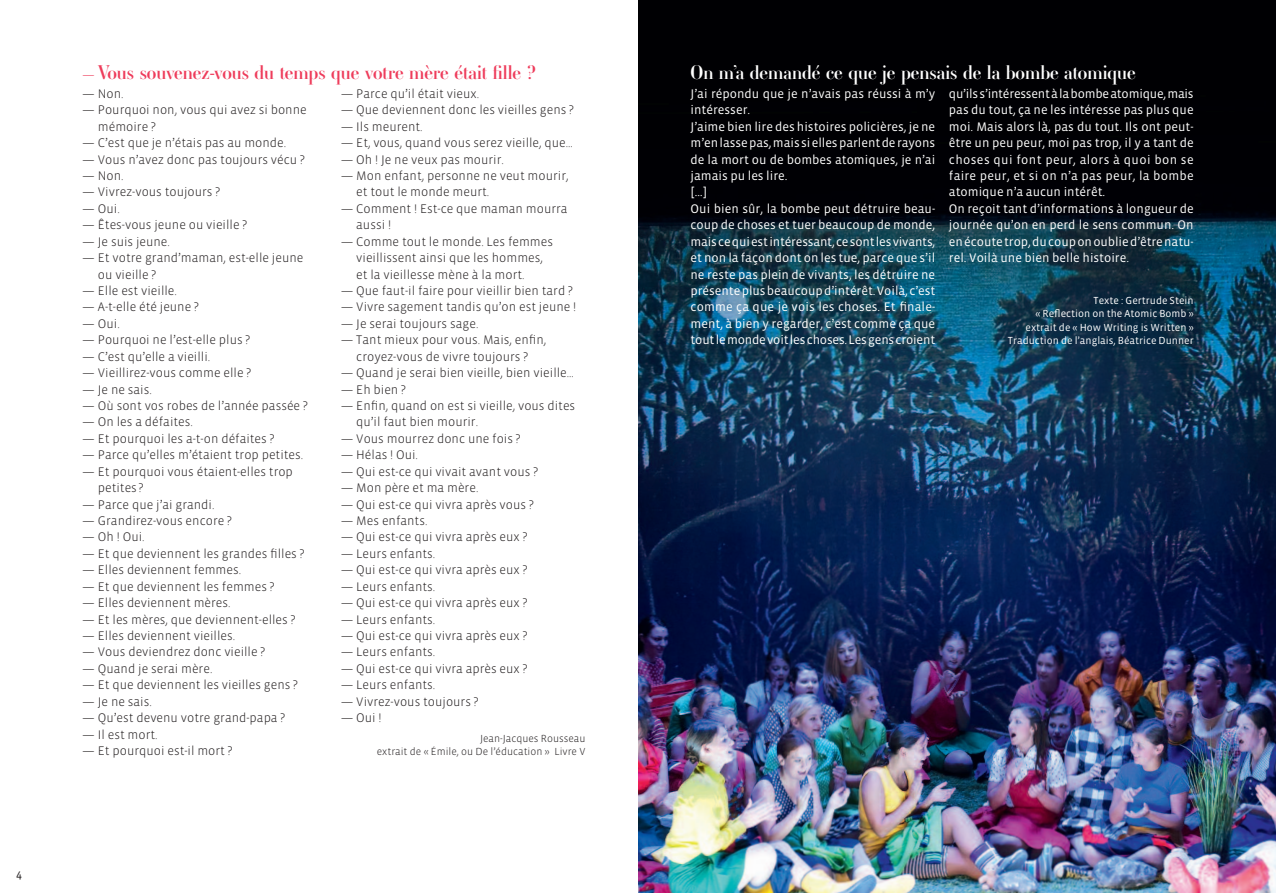
<style>
.page{position:relative;width:1276px;height:893px;background:#fff}
.page>*{position:absolute;margin:0;border:0;box-sizing:border-box;transform-origin:0 0}
.t1{font:19.5px "Ambroise Hu";color:#ee3c5b}
.t2{font:19.5px "Ambroise Hu";color:#fff}
.t3{font:300 12.75px/16.4px "Vista Sans OT";color:#231f20}
.t4{font:12.75px/16.5px "Vista Sans OT";color:#fff}
.t5{font:12px "Vista Sans OT";color:#231f20}
.t6{font:10.5px/13.5px "Vista Sans OT";color:#fff;text-align:right}
.t7{font:300 10.5px/13.5px "Vista Sans OT";color:#231f20;text-align:right}
.s1{font-family:"Vista Sans OT";font-weight:300;font-size:12.75px}
</style>
<div class="page">
<img style="left:638px;top:0;width:638px;height:893px">
<p class="t5" style="left:16px;top:866px;width:7px">4</p>
<h1 class="t1" style="left:82px;top:65px;width:455px"><span class="s1">—</span> Vous souvenez-vous du temps que votre mère était fille ?</h1>
<h1 class="t2" style="left:690px;top:65px;width:447px">On m’a demandé ce que je pensais de la bombe atomique</h1>
<p class="t3" style="left:82px;top:85px;width:43px">— Non.</p>
<p class="t3" style="left:98px;top:102px;width:210px;text-indent:-16px">— Pourquoi non, vous qui avez si bonne mémoire ?</p>
<p class="t3" style="left:82px;top:135px;width:205px">— C’est que je n’étais pas au monde.</p>
<p class="t3" style="left:82px;top:151px;width:224px">— Vous n’avez donc pas toujours vécu ?</p>
<p class="t3" style="left:82px;top:167px;width:43px">— Non.</p>
<p class="t3" style="left:82px;top:184px;width:139px">— Vivrez-vous toujours ?</p>
<p class="t3" style="left:82px;top:200px;width:39px">— Oui.</p>
<p class="t3" style="left:82px;top:217px;width:166px">— Êtes-vous jeune ou vieille ?</p>
<p class="t3" style="left:82px;top:233px;width:89px">— Je suis jeune.</p>
<p class="t3" style="left:98px;top:250px;width:207px;text-indent:-16px">— Et votre grand’maman, est-elle jeune ou vieille ?</p>
<p class="t3" style="left:82px;top:282px;width:96px">— Elle est vieille.</p>
<p class="t3" style="left:82px;top:299px;width:118px">— A-t-elle été jeune ?</p>
<p class="t3" style="left:82px;top:315px;width:39px">— Oui.</p>
<p class="t3" style="left:82px;top:332px;width:169px">— Pourquoi ne l’est-elle plus ?</p>
<p class="t3" style="left:82px;top:348px;width:129px">— C’est qu’elle a vieilli.</p>
<p class="t3" style="left:82px;top:365px;width:170px">— Vieillirez-vous comme elle ?</p>
<p class="t3" style="left:82px;top:381px;width:71px">— Je ne sais.</p>
<p class="t3" style="left:82px;top:397px;width:227px">— Où sont vos robes de l’année passée ?</p>
<p class="t3" style="left:82px;top:414px;width:112px">— On les a défaites.</p>
<p class="t3" style="left:82px;top:430px;width:193px">— Et pourquoi les a-t-on défaites ?</p>
<p class="t3" style="left:82px;top:447px;width:222px">— Parce qu’elles m’étaient trop petites.</p>
<p class="t3" style="left:98px;top:463px;width:197px;text-indent:-16px">— Et pourquoi vous étaient-elles trop petites ?</p>
<p class="t3" style="left:82px;top:496px;width:134px">— Parce que j’ai grandi.</p>
<p class="t3" style="left:82px;top:512px;width:151px">— Grandirez-vous encore ?</p>
<p class="t3" style="left:82px;top:529px;width:64px">— Oh ! Oui.</p>
<p class="t3" style="left:82px;top:545px;width:223px">— Et que deviennent les grandes filles ?</p>
<p class="t3" style="left:82px;top:562px;width:160px">— Elles deviennent femmes.</p>
<p class="t3" style="left:82px;top:578px;width:194px">— Et que deviennent les femmes ?</p>
<p class="t3" style="left:82px;top:595px;width:150px">— Elles deviennent mères.</p>
<p class="t3" style="left:82px;top:611px;width:214px">— Et les mères, que deviennent-elles ?</p>
<p class="t3" style="left:82px;top:627px;width:154px">— Elles deviennent vieilles.</p>
<p class="t3" style="left:82px;top:644px;width:184px">— Vous deviendrez donc vieille ?</p>
<p class="t3" style="left:82px;top:660px;width:132px">— Quand je serai mère.</p>
<p class="t3" style="left:82px;top:677px;width:217px">— Et que deviennent les vieilles gens ?</p>
<p class="t3" style="left:82px;top:693px;width:71px">— Je ne sais.</p>
<p class="t3" style="left:82px;top:709px;width:204px">— Qu’est devenu votre grand-papa ?</p>
<p class="t3" style="left:82px;top:726px;width:77px">— Il est mort.</p>
<p class="t3" style="left:82px;top:742px;width:152px">— Et pourquoi est-il mort ?</p>
<p class="t3" style="left:341px;top:85px;width:140px">— Parce qu’il était vieux.</p>
<p class="t3" style="left:341px;top:102px;width:235px">— Que deviennent donc les vieilles gens ?</p>
<p class="t3" style="left:341px;top:118px;width:83px">— Ils meurent.</p>
<p class="t3" style="left:341px;top:135px;width:234px">— Et, vous, quand vous serez vieille, que…</p>
<p class="t3" style="left:341px;top:151px;width:165px">— Oh ! Je ne veux pas mourir.</p>
<p class="t3" style="left:356px;top:167px;width:214px;text-indent:-16px">— Mon enfant, personne ne veut mourir, et tout le monde meurt.</p>
<p class="t3" style="left:356px;top:200px;width:213px;text-indent:-16px">— Comment ! Est-ce que maman mourra aussi !</p>
<p class="t3" style="left:356px;top:233px;width:198px;text-indent:-16px">— Comme tout le monde. Les femmes vieillissent ainsi que les hommes, et la vieillesse mène à la mort.</p>
<p class="t3" style="left:341px;top:282px;width:233px">— Que faut-il faire pour vieillir bien tard ?</p>
<p class="t3" style="left:341px;top:299px;width:237px">— Vivre sagement tandis qu’on est jeune !</p>
<p class="t3" style="left:341px;top:315px;width:139px">— Je serai toujours sage.</p>
<p class="t3" style="left:341px;top:332px;width:207px;text-align:center">— Tant mieux pour vous. Mais, enfin, croyez-vous de vivre toujours ?</p>
<p class="t3" style="left:341px;top:365px;width:235px">— Quand je serai bien vieille, bien vieille…</p>
<p class="t3" style="left:341px;top:381px;width:67px">— Eh bien ?</p>
<p class="t3" style="left:356px;top:397px;width:220px;text-indent:-16px">— Enfin, quand on est si vieille, vous dites qu’il faut bien mourir.</p>
<p class="t3" style="left:341px;top:430px;width:181px">— Vous mourrez donc une fois ?</p>
<p class="t3" style="left:341px;top:447px;width:79px">— Hélas ! Oui.</p>
<p class="t3" style="left:341px;top:463px;width:199px">— Qui est-ce qui vivait avant vous ?</p>
<p class="t3" style="left:341px;top:480px;width:139px">— Mon père et ma mère.</p>
<p class="t3" style="left:341px;top:496px;width:194px">— Qui est-ce qui vivra après vous ?</p>
<p class="t3" style="left:341px;top:512px;width:88px">— Mes enfants.</p>
<p class="t3" style="left:341px;top:529px;width:188px">— Qui est-ce qui vivra après eux ?</p>
<p class="t3" style="left:341px;top:545px;width:96px">— Leurs enfants.</p>
<p class="t3" style="left:341px;top:562px;width:188px">— Qui est-ce qui vivra après eux ?</p>
<p class="t3" style="left:341px;top:578px;width:96px">— Leurs enfants.</p>
<p class="t3" style="left:341px;top:594px;width:188px">— Qui est-ce qui vivra après eux ?</p>
<p class="t3" style="left:341px;top:611px;width:96px">— Leurs enfants.</p>
<p class="t3" style="left:341px;top:627px;width:188px">— Qui est-ce qui vivra après eux ?</p>
<p class="t3" style="left:341px;top:644px;width:96px">— Leurs enfants.</p>
<p class="t3" style="left:341px;top:660px;width:188px">— Qui est-ce qui vivra après eux ?</p>
<p class="t3" style="left:341px;top:677px;width:96px">— Leurs enfants.</p>
<p class="t3" style="left:341px;top:693px;width:139px">— Vivrez-vous toujours ?</p>
<p class="t3" style="left:341px;top:709px;width:42px">— Oui !</p>
<p class="t7" style="left:377px;top:731px;width:210px">Jean-Jacques Rousseau<br>extrait de « Émile, ou De l’éducation » Livre V</p>
<p class="t4" style="left:690px;top:85px;width:246px">J’ai répondu que je n’avais pas réussi à m’y intéresser.<br>J’aime bien lire des histoires policières, je ne m’enlassepas,maissiellesparlentderayons de la mort ou de bombes atomiques, je n’ai jamais pu les lire.<br>[…]<br>Oui bien sûr, la bombe peut détruire beau&shy;coup de choses et tuer beaucoup de monde, maiscequiestintéressant,cesontlesvivants, et non la façon dont on les tue, parce que s’il ne reste pas plein de vivants, les détruire ne présenteplusbeaucoupd’intérêt.Voilà,c’est comme ça que je vois les choses. Et finale&shy;ment, à bien y regarder, c’est comme ça que toutlemondevoitleschoses.Lesgenscroient</p>
<p class="t4" style="left:949px;top:85px;width:246px">qu’ilss’intéressentàlabombeatomique,mais pas du tout, ça ne les intéresse pas plus que moi. Mais alors là, pas du tout. Ils ont peut&shy;être un peu peur, moi pas trop, il y a tant de choses qui font peur, alors à quoi bon se faire peur, et si on n’a pas peur, la bombe atomique n’a aucun intérêt.<br>On reçoit tant d’informations à longueur de journée qu’on en perd le sens commun. On enécoutetrop,ducouponoublied’êtrenatu&shy;rel. Voilà une bien belle histoire.</p>
<p class="t6" style="left:1008px;top:293px;width:187px">Texte : Gertrude Stein<br>« Reflection on the Atomic Bomb » extrait de « How Writing is Written » Traduction de l’anglais, Béatrice Dunner</p>
</div>
